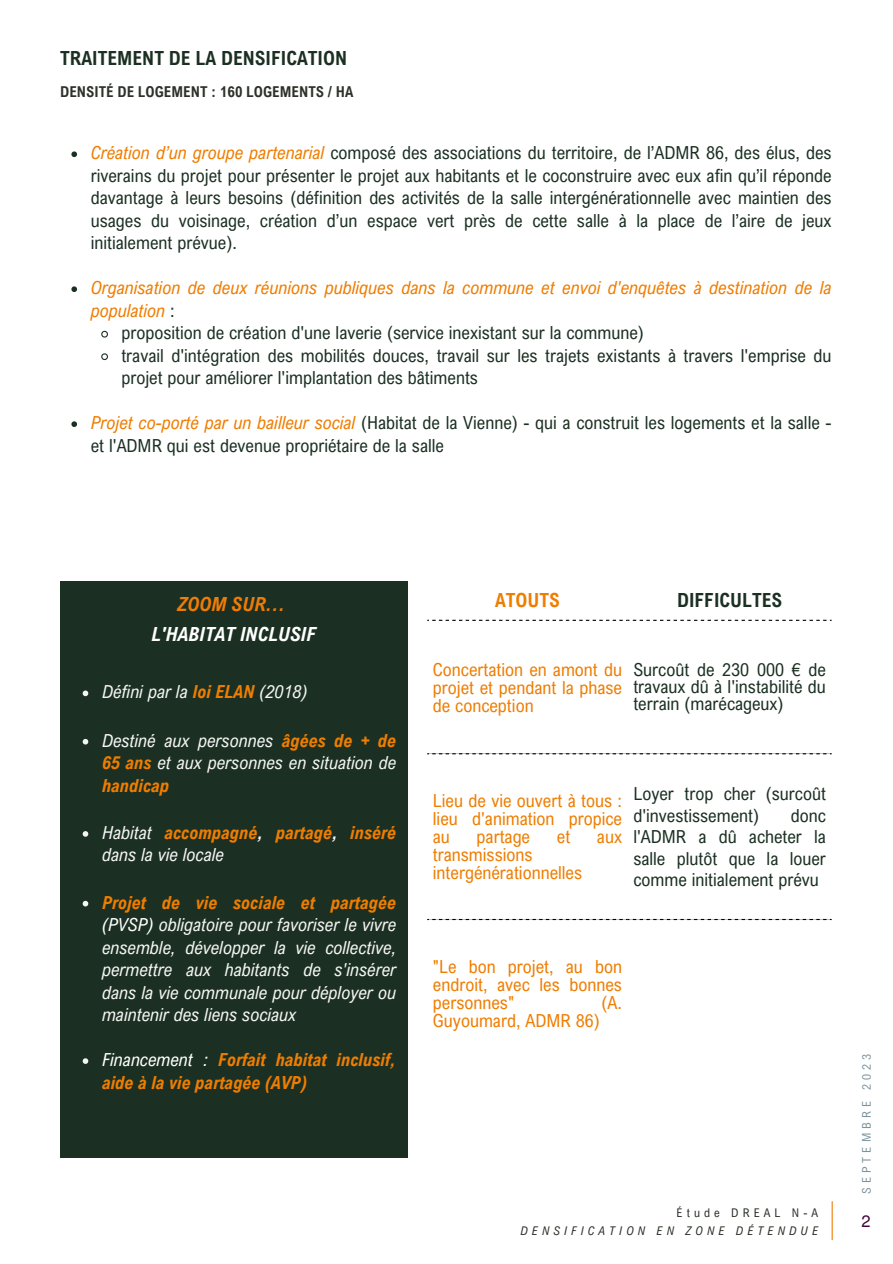
<style>
.page{position:relative;width:893px;height:1264px;background:#fff}
.page>*{position:absolute;margin:0;border:0;box-sizing:border-box;transform-origin:0 0}
.t1{font:700 19.5px "Arial Nova Cond";color:#1b3022}
.t2{font:italic 700 19.5px "Arial Nova Cond";color:#fff}
.t3{font:italic 700 19.5px "Arial Nova Cond";color:#ef7c05}
.t4{font:700 19.5px "Arial Nova Cond";color:#ef7d00}
.t5{font:18px/22.5px "Arial Nova Cond";color:#1b3022;text-align:justify}
.t6{font:italic 18px/22.5px "Arial Nova Cond";color:#f5f5f5;text-align:justify}
.t7{font:18px/18px "Arial Nova Cond";color:#ef7d00;text-align:justify}
.t8{font:italic 700 18px/22.5px "Arial Nova Cond";color:#ef7d00}
.t9{font:italic 18px/22.5px "Arial Nova Cond";color:#ef7d00}
.t10{font:16.5px "Mukti";color:#420039}
.t11{font:700 15px "Arial Nova Cond";color:#2c3229}
.t12{font:italic 12px "Arial Nova Cond";letter-spacing:.34em;color:#2c3229}
.t13{font:12px "Arial Nova Cond";letter-spacing:.34em;color:#2c3229}
.t14{font:12px "Arial Nova Cond";letter-spacing:.34em;color:#7d949f}
.s1{font-style:italic;color:#ef7d00}
.s2{font-style:normal;color:#1b3022}
.s3{font-weight:700;color:#ef7d00}
.s4{font-weight:400;color:#f5f5f5}
.s5{color:#f5f5f5}
.s6{color:#fff}
.s7{font-weight:400;color:#fff}
</style>
<div class="page">
<svg style="left:71px;top:151px;width:6px;height:6px"></svg>
<svg style="left:71px;top:286px;width:6px;height:6px"></svg>
<svg style="left:101px;top:330px;width:7px;height:8px"></svg>
<svg style="left:101px;top:353px;width:7px;height:8px"></svg>
<svg style="left:71px;top:421px;width:6px;height:6px"></svg>
<div style="left:60px;top:581px;width:347px;height:576px;background:#1b3022"></div>
<svg style="left:83px;top:690px;width:5px;height:6px"></svg>
<svg style="left:83px;top:739px;width:5px;height:5px"></svg>
<svg style="left:83px;top:831px;width:5px;height:5px"></svg>
<svg style="left:83px;top:900px;width:5px;height:6px"></svg>
<svg style="left:83px;top:1058px;width:5px;height:5px"></svg>
<svg style="left:427px;top:753px;width:404px;height:1px"></svg>
<svg style="left:427px;top:918px;width:404px;height:2px"></svg>
<svg style="left:427px;top:619px;width:404px;height:2px"></svg>
<hr style="left:831px;top:1201px;width:1px;height:38px;background:#ef7c05">
<p class="t1" style="left:60px;top:46px;width:288px">TRAITEMENT DE LA DENSIFICATION</p>
<p class="t11" style="left:60px;top:83px;width:294px">DENSITÉ DE LOGEMENT : 160 LOGEMENTS / HA</p>
<p class="t5" style="left:91px;top:141px;width:742px"><span class="s1">Création d’un groupe partenarial</span> composé des associations du territoire, de l’ADMR 86, des élus, des riverains du projet pour présenter le projet aux habitants et le coconstruire avec eux afin qu’il réponde davantage à leurs besoins (définition des activités de la salle intergénérationnelle avec maintien des usages du voisinage, création d’un espace vert près de cette salle à la place de l’aire de jeux initialement prévue).</p>
<p class="t9" style="left:91px;top:276px;width:742px">Organisation de deux réunions publiques dans la commune et envoi d'enquêtes à destination de la population <span class="s2">:</span></p>
<p class="t5" style="left:121px;top:321px;width:524px">proposition de création d'une laverie (service inexistant sur la commune)</p>
<p class="t5" style="left:121px;top:344px;width:711px">travail d'intégration des mobilités douces, travail sur les trajets existants à travers l'emprise du projet pour améliorer l'implantation des bâtiments</p>
<p class="t5" style="left:91px;top:411px;width:742px"><span class="s1">Projet co-porté par un bailleur social</span> (Habitat de la Vienne) - qui a construit les logements et la salle - et l'ADMR qui est devenue propriétaire de la salle</p>
<p class="t3" style="left:177px;top:591px;width:109px">ZOOM SUR…</p>
<p class="t2" style="left:151px;top:622px;width:166px">L'HABITAT INCLUSIF</p>
<p class="t6" style="left:102px;top:680px;width:207px">Défini par la <span class="s3">loi ELAN</span> (2018)</p>
<p class="t6" style="left:102px;top:728px;width:296px">Destiné aux personnes <span class="s3">âgées de + de 65 ans</span> et aux personnes en situation de <span class="s3">handicap</span></p>
<p class="t8" style="left:102px;top:821px;width:296px"><span class="s4">Habitat</span> accompagné<span class="s5">,</span> partagé<span class="s5">,</span> inséré <span class="s4">dans la vie locale</span></p>
<p class="t6" style="left:102px;top:890px;width:296px"><span class="s3">Projet de vie sociale et partagée </span><span class="s6">(PVSP)</span> obligatoire pour favoriser le vivre ensemble, développer la vie collective, permettre aux habitants de s'insérer dans la vie communale pour déployer ou maintenir des liens sociaux</p>
<p class="t8" style="left:102px;top:1048px;width:296px"><span class="s7">Financement :</span> Forfait habitat inclusif, aide à la vie partagée (AVP)</p>
<p class="t4" style="left:495px;top:587px;width:66px">ATOUTS</p>
<p class="t1" style="left:677px;top:587px;width:107px">DIFFICULTES</p>
<p class="t7" style="left:433px;top:660px;width:191px">Concertation en amont du projet et pendant la phase de conception</p>
<p class="t5" style="left:633px;top:660px;width:194px;line-height:16.8px">Surcoût de 230 000 € de travaux dû à l'instabilité du terrain (marécageux)</p>
<p class="t7" style="left:433px;top:791px;width:191px">Lieu de vie ouvert à tous : lieu d'animation propice au</p>
<p class="t7" style="left:476px;top:827px;width:55px">partage</p>
<p class="t7" style="left:557px;top:827px;width:15px">et</p>
<p class="t7" style="left:597px;top:827px;width:27px">aux</p>
<p class="t7" style="left:433px;top:845px;width:151px">transmissions intergénérationnelles</p>
<p class="t5" style="left:633px;top:783px;width:194px;line-height:21.3px">Loyer trop cher (surcoût d'investissement)</p>
<p class="t5" style="left:633px;top:804px;width:194px;line-height:21.3px;text-indent:157px">donc l'ADMR a dû acheter la salle plutôt que la louer comme initialement prévu</p>
<p class="t7" style="left:433px;top:957px;width:191px">"Le bon projet, au bon endroit, avec les bonnes personnes"</p>
<p class="t7" style="left:601px;top:993px;width:22px">(A.</p>
<p class="t7" style="left:433px;top:1011px;width:168px">Guyoumard, ADMR 86)</p>
<p class="t13" style="left:676px;top:1205px;width:143px">Étude DREAL N-A</p>
<p class="t12" style="left:520px;top:1223px;width:299px">DENSIFICATION EN ZONE DÉTENDUE</p>
<p class="t14" style="left:858px;top:1193px;width:142px;rotate:-90deg">SEPTEMBRE 2023</p>
<p class="t10" style="left:861px;top:1209px;width:11px">2</p>
</div>
